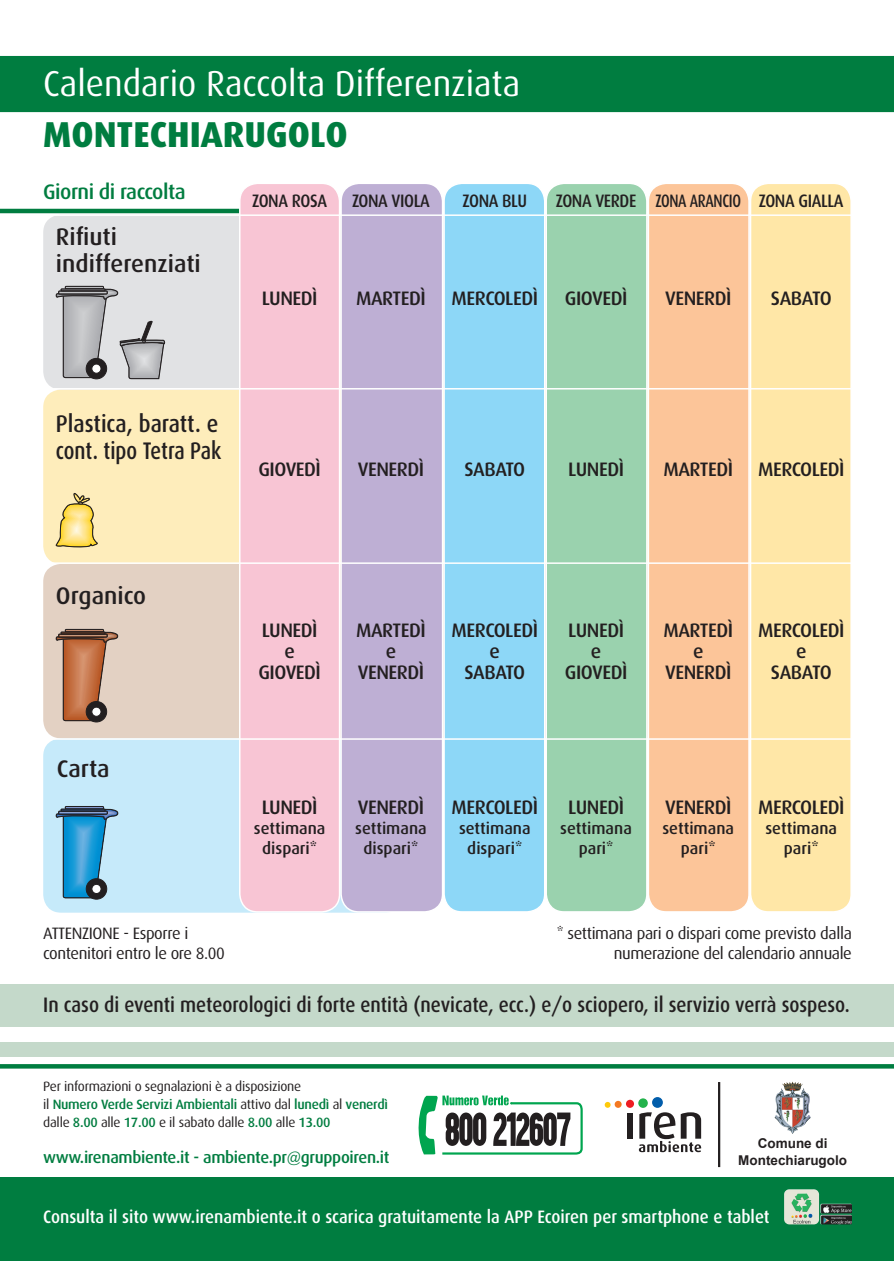
<style>
.page{position:relative;width:894px;height:1261px;background:#fff}
.page>*{position:absolute;margin:0;border:0;box-sizing:border-box;transform-origin:0 0}
.t1{font:36px "Dax";color:#fff}
.t2{font:800 36px "Dax";color:#007d40}
.t3{font:500 24px/27px "Dax";color:#231f20}
.t4{font:500 24px/27px "Dax";color:#231f20;scale:.9 1}
.t5{font:500 21px "Dax";color:#231f20;scale:.89 1}
.t6{font:500 21px "Dax";letter-spacing:-.025em;color:#007d40}
.t7{font:500 19.5px/21px "Dax";letter-spacing:-.025em;color:#231f20;text-align:center}
.t8{font:500 18px "Dax";color:#fff;scale:.93 1}
.t9{font:500 18px "Dax";letter-spacing:-.025em;color:#231f20;scale:.9 1}
.t10{font:500 18px "Dax";letter-spacing:-.025em;color:#231f20;scale:.78 1}
.t11{font:16.5px/19.8px "Dax";letter-spacing:-.025em;color:#231f20}
.t12{font:500 16.5px/19.8px "Dax";color:#231f20;text-align:center}
.t13{font:500 16.5px "Dax";letter-spacing:-.02em;color:#007d40}
.t14{font:13.5px/18px "Dax";letter-spacing:-.02em;color:#231f20}
.t15{font:700 13.5px/16.2px "Arial";color:#231f20;text-align:center}
.s1{font-weight:500;color:#007d40}
</style>
<div class="page">
<div style="left:0;top:56px;width:893px;height:56px;background:#007d40"></div>
<img style="left:792px;top:1081px;width:10px;height:14px">
<div style="left:43px;top:389px;width:789px;height:175px;background:#feedbb;border-radius:18px"></div>
<svg style="left:0;top:1064px;width:893px;height:4px;background:#068044"></svg>
<div style="left:0;top:1042px;width:893px;height:14px;background:#c4d9ca"></div>
<svg style="left:418px;top:1095px;width:165px;height:60px"></svg>
<hr style="left:717px;top:1082px;width:3px;height:85px;background:#231f20">
<div style="left:0;top:1177px;width:893px;height:84px;background:#007d40"></div>
<img style="left:784px;top:1189px;width:67px;height:35px">
<div style="left:626px;top:1113px;width:6px;height:25px;background:#231f20"></div>
<svg style="left:638px;top:1112px;width:63px;height:40px"></svg>
<svg style="left:651px;top:1097px;width:11px;height:11px"></svg>
<div style="left:638px;top:1098px;width:9px;height:10px;background:#23b24b;border-radius:50%"></div>
<svg style="left:625px;top:1099px;width:8px;height:9px"></svg>
<div style="left:614px;top:1101px;width:7px;height:7px;background:#f47921;border-radius:50%"></div>
<svg style="left:604px;top:1102px;width:6px;height:5px"></svg>
<div style="left:43px;top:738px;width:360px;height:174px;background:#c6eafa;border-radius:18px"></div>
<div style="left:43px;top:564px;width:758px;height:174px;background:#e3d1c3;border-radius:18px"></div>
<div style="left:43px;top:215px;width:790px;height:174px;background:#e1e2e4;border-radius:18px"></div>
<div style="left:86px;top:878px;width:21px;height:21px;border:1px solid #231f20;border-radius:50%"></div>
<svg style="left:56px;top:806px;width:63px;height:92px"></svg>
<div style="left:61px;top:809px;width:44px;height:2px;border:1px solid #231f20"></div>
<div style="left:86px;top:701px;width:21px;height:21px;border:1px solid #231f20;border-radius:50%"></div>
<svg style="left:56px;top:629px;width:63px;height:92px"></svg>
<div style="left:61px;top:632px;width:44px;height:2px;border:1px solid #231f20"></div>
<svg style="left:56px;top:286px;width:109px;height:93px"></svg>
<svg style="left:56px;top:493px;width:41px;height:54px"></svg>
<div style="left:240px;top:183px;width:99px;height:729px;background:#f8c5d4;border-radius:18px"></div>
<div style="left:239px;top:183px;width:101px;height:729px;border:2px solid #fff;border-radius:18px"></div>
<hr style="left:0;top:209px;width:239px;height:4px;background:#007d40">
<div style="left:341px;top:183px;width:101px;height:729px;background:#beafd4;border-radius:18px"></div>
<div style="left:340px;top:183px;width:103px;height:729px;border:2px solid #fff;border-radius:18px"></div>
<div style="left:444px;top:183px;width:100px;height:729px;background:#8dd7f7;border-radius:18px"></div>
<div style="left:443px;top:183px;width:102px;height:729px;border:2px solid #fff;border-radius:18px"></div>
<div style="left:546px;top:183px;width:100px;height:729px;background:#9ad2ae;border-radius:18px"></div>
<div style="left:545px;top:183px;width:102px;height:729px;border:2px solid #fff;border-radius:18px"></div>
<div style="left:648px;top:183px;width:100px;height:729px;background:#fcc599;border-radius:18px"></div>
<div style="left:647px;top:183px;width:102px;height:729px;border:2px solid #fff;border-radius:18px"></div>
<div style="left:750px;top:183px;width:100px;height:729px;background:#ffe7a7;border-radius:18px"></div>
<div style="left:749px;top:183px;width:102px;height:729px;border:2px solid #fff;border-radius:18px"></div>
<hr style="left:43px;top:562px;width:808px;height:2px;background:#fff">
<hr style="left:43px;top:388px;width:808px;height:1px;background:#fff">
<hr style="left:43px;top:738px;width:808px;height:2px;background:#fff">
<hr style="left:43px;top:214px;width:808px;height:2px;background:#fff">
<div style="left:0;top:984px;width:893px;height:42px;background:#c4d9ca"></div>
<h1 class="t1" style="left:43px;top:64px;width:478px">Calendario Raccolta Differenziata</h1>
<h1 class="t2" style="left:43px;top:114px;width:306px">MONTECHIARUGOLO</h1>
<p class="t6" style="left:43px;top:180px;width:144px">Giorni di raccolta</p>
<p class="t3" style="left:56px;top:223px;width:146px">Rifiuti indifferenziati</p>
<p class="t9" style="left:252px;top:191px;width:85px">ZONA ROSA</p>
<p class="t9" style="left:352px;top:191px;width:88px">ZONA VIOLA</p>
<p class="t9" style="left:462px;top:191px;width:73px">ZONA BLU</p>
<p class="t9" style="left:555px;top:191px;width:91px">ZONA VERDE</p>
<p class="t10" style="left:655px;top:191px;width:111px">ZONA ARANCIO</p>
<p class="t9" style="left:758px;top:191px;width:96px">ZONA GIALLA</p>
<p class="t7" style="left:262px;top:288px;width:57px">LUNEDÌ</p>
<p class="t7" style="left:356px;top:288px;width:71px">MARTEDÌ</p>
<p class="t7" style="left:451px;top:288px;width:88px">MERCOLEDÌ</p>
<p class="t7" style="left:564px;top:288px;width:64px">GIOVEDÌ</p>
<p class="t7" style="left:664px;top:288px;width:68px">VENERDÌ</p>
<p class="t7" style="left:770px;top:288px;width:62px">SABATO</p>
<p class="t4" style="left:56px;top:410px;width:185px">Plastica, baratt. e cont. tipo Tetra Pak</p>
<p class="t7" style="left:258px;top:459px;width:64px">GIOVEDÌ</p>
<p class="t7" style="left:357px;top:459px;width:68px">VENERDÌ</p>
<p class="t7" style="left:464px;top:459px;width:62px">SABATO</p>
<p class="t7" style="left:568px;top:459px;width:57px">LUNEDÌ</p>
<p class="t7" style="left:663px;top:459px;width:71px">MARTEDÌ</p>
<p class="t7" style="left:757px;top:459px;width:88px">MERCOLEDÌ</p>
<p class="t3" style="left:56px;top:582px;width:92px">Organico</p>
<p class="t3" style="left:57px;top:755px;width:54px">Carta</p>
<p class="t7" style="left:258px;top:619px;width:64px">LUNEDÌ e<br>GIOVEDÌ</p>
<p class="t7" style="left:356px;top:619px;width:71px">MARTEDÌ e<br>VENERDÌ</p>
<p class="t7" style="left:451px;top:619px;width:88px">MERCOLEDÌ e<br>SABATO</p>
<p class="t7" style="left:564px;top:619px;width:64px">LUNEDÌ e<br>GIOVEDÌ</p>
<p class="t7" style="left:663px;top:619px;width:71px">MARTEDÌ e<br>VENERDÌ</p>
<p class="t7" style="left:757px;top:619px;width:88px">MERCOLEDÌ e<br>SABATO</p>
<p class="t7" style="left:262px;top:797px;width:57px">LUNEDÌ</p>
<p class="t12" style="left:254px;top:818px;width:73px">settimana dispari*</p>
<p class="t7" style="left:357px;top:797px;width:68px">VENERDÌ</p>
<p class="t12" style="left:355px;top:818px;width:73px">settimana dispari*</p>
<p class="t7" style="left:451px;top:797px;width:88px">MERCOLEDÌ</p>
<p class="t12" style="left:459px;top:818px;width:73px">settimana dispari*</p>
<p class="t7" style="left:568px;top:797px;width:57px">LUNEDÌ</p>
<p class="t12" style="left:560px;top:818px;width:73px">settimana pari*</p>
<p class="t7" style="left:664px;top:797px;width:68px">VENERDÌ</p>
<p class="t12" style="left:662px;top:818px;width:73px">settimana pari*</p>
<p class="t7" style="left:757px;top:797px;width:88px">MERCOLEDÌ</p>
<p class="t12" style="left:765px;top:818px;width:73px">settimana pari*</p>
<p class="t11" style="left:43px;top:924px;width:183px">ATTENZIONE - Esporre i contenitori entro le ore 8.00</p>
<p class="t11" style="left:556px;top:924px;width:296px;text-align:right">* settimana pari o dispari come previsto dalla numerazione del calendario annuale</p>
<p class="t5" style="left:43px;top:993px;width:907px">In caso di eventi meteorologici di forte entità (nevicate, ecc.) e/o sciopero, il servizio verrà sospeso.</p>
<p class="t14" style="left:43px;top:1077px;width:346px">Per informazioni o segnalazioni è a disposizione<br>il <span class="s1">Numero Verde Servizi Ambientali</span> attivo dal <span class="s1">lunedì</span> al <span class="s1">venerdì </span>dalle <span class="s1">8.00</span> alle <span class="s1">17.00</span> e il sabato dalle <span class="s1">8.00</span> alle <span class="s1">13.00</span></p>
<p class="t13" style="left:43px;top:1148px;width:348px">www.irenambiente.it - ambiente.pr@gruppoiren.it</p>
<p class="t15" style="left:737px;top:1136px;width:110px">Comune di<br>Montechiarugolo</p>
<p class="t8" style="left:43px;top:1206px;width:782px">Consulta il sito www.irenambiente.it o scarica gratuitamente la APP Ecoiren per smartphone e tablet</p>
</div>
